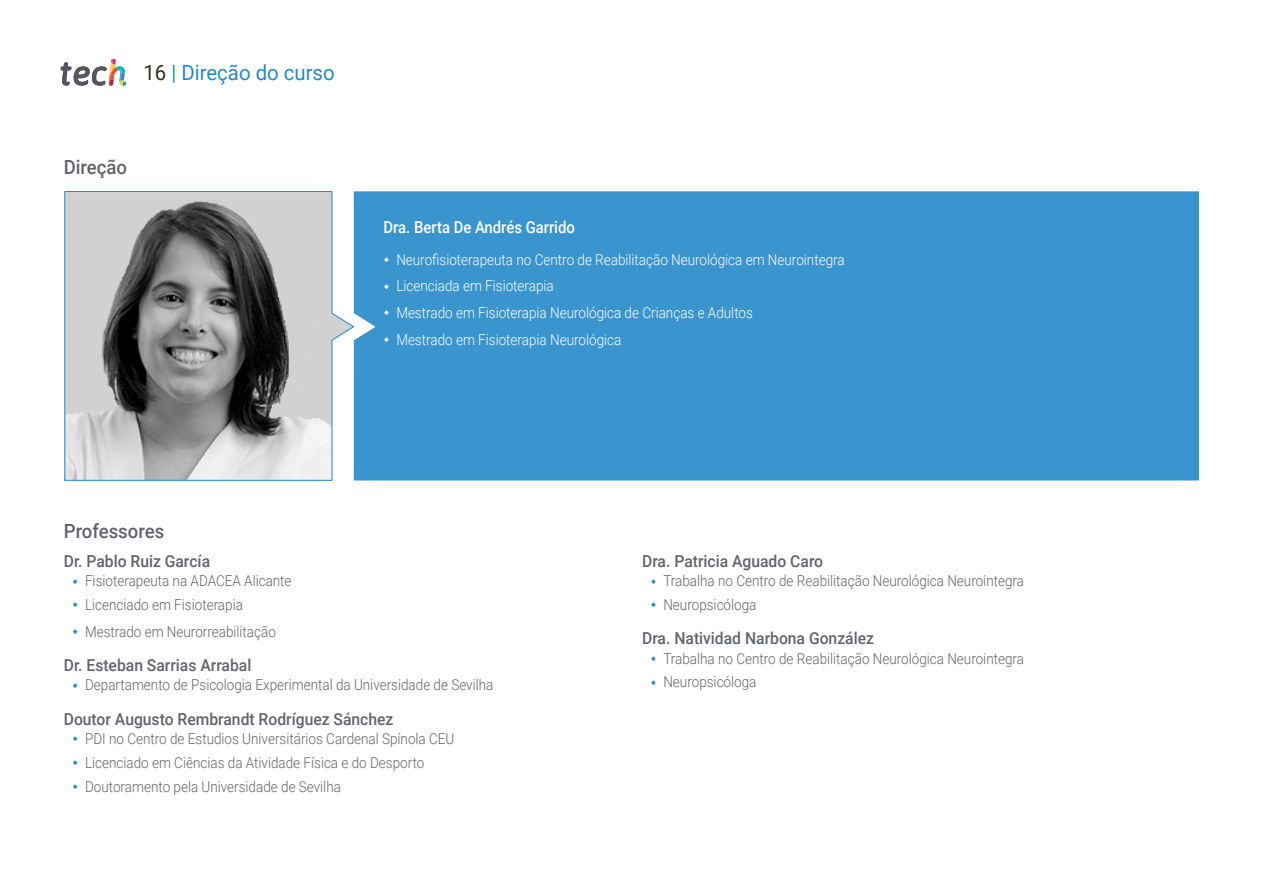
<style>
.page{position:relative;width:1263px;height:893px;background:#fff}
.page>*{position:absolute;margin:0;border:0;box-sizing:border-box;transform-origin:0 0}
.t1{font:21px "Roboto";color:#2488c9}
.t2{font:500 19.5px "Roboto";color:#61646a;scale:.95 1}
.t3{font:500 16.5px "Roboto";color:#61646a;scale:.95 1}
.t4{font:500 16.5px "Roboto";color:#fff;scale:.9 1}
.t5{font:300 15px/23.7px "Roboto";color:#61646a;scale:.9 1}
.t6{font:300 15px/26.7px "Roboto";color:#fff;scale:.9 1}
.s1{color:#312e20}
</style>
<div class="page">
<div style="left:354px;top:191px;width:845px;height:289px;background:#3a94ce"></div>
<svg style="left:64px;top:191px;width:290px;height:290px;background:#a1a2a3"></svg>
<svg style="left:61px;top:59px;width:65px;height:27px"></svg>
<svg style="left:384px;top:257px;width:5px;height:5px"></svg>
<svg style="left:384px;top:284px;width:5px;height:5px"></svg>
<svg style="left:384px;top:310px;width:5px;height:5px"></svg>
<svg style="left:384px;top:337px;width:5px;height:5px"></svg>
<h1 class="t1" style="left:144px;top:57px;width:193px"><span class="s1">16</span> | Direção do curso</h1>
<h2 class="t2" style="left:64px;top:154px;width:68px">Direção</h2>
<p class="t4" style="left:384px;top:215px;width:214px">Dra. Berta De Andrés Garrido</p>
<p class="t6" style="left:396px;top:245px;width:500px">Neurofisioterapeuta no Centro de Reabilitação Neurológica em Neurointegra Licenciada em Fisioterapia<br>Mestrado em Fisioterapia Neurológica de Crianças e Adultos<br>Mestrado em Fisioterapia Neurológica</p>
<h2 class="t2" style="left:64px;top:517px;width:107px">Professores</h2>
<p class="t3" style="left:64px;top:549px;width:156px">Dr. Pablo Ruiz García</p>
<p class="t5" style="left:85px;top:568px;width:231px">Fisioterapeuta na ADACEA Alicante<br>Licenciado em Fisioterapia</p>
<p class="t5" style="left:85px;top:619px;width:214px">Mestrado em Neurorreabilitação</p>
<p class="t3" style="left:64px;top:654px;width:199px">Dr. Esteban Sarrias Arrabal</p>
<p class="t5" style="left:85px;top:673px;width:455px">Departamento de Psicologia Experimental da Universidade de Sevilha</p>
<p class="t3" style="left:64px;top:707px;width:349px">Doutor Augusto Rembrandt Rodríguez Sánchez</p>
<p class="t5" style="left:85px;top:726px;width:412px">PDI no Centro de Estudios Universitários Cardenal Spínola CEU<br>Licenciado em Ciências da Atividade Física e do Desporto<br>Doutoramento pela Universidade de Sevilha</p>
<p class="t3" style="left:642px;top:549px;width:192px">Dra. Patricia Aguado Caro</p>
<p class="t5" style="left:663px;top:568px;width:402px">Trabalha no Centro de Reabilitação Neurológica Neurointegra<br>Neuropsicóloga</p>
<p class="t3" style="left:642px;top:627px;width:246px">Dra. Natividad Narbona González</p>
<p class="t5" style="left:663px;top:646px;width:402px">Trabalha no Centro de Reabilitação Neurológica Neurointegra<br>Neuropsicóloga</p>
</div>
